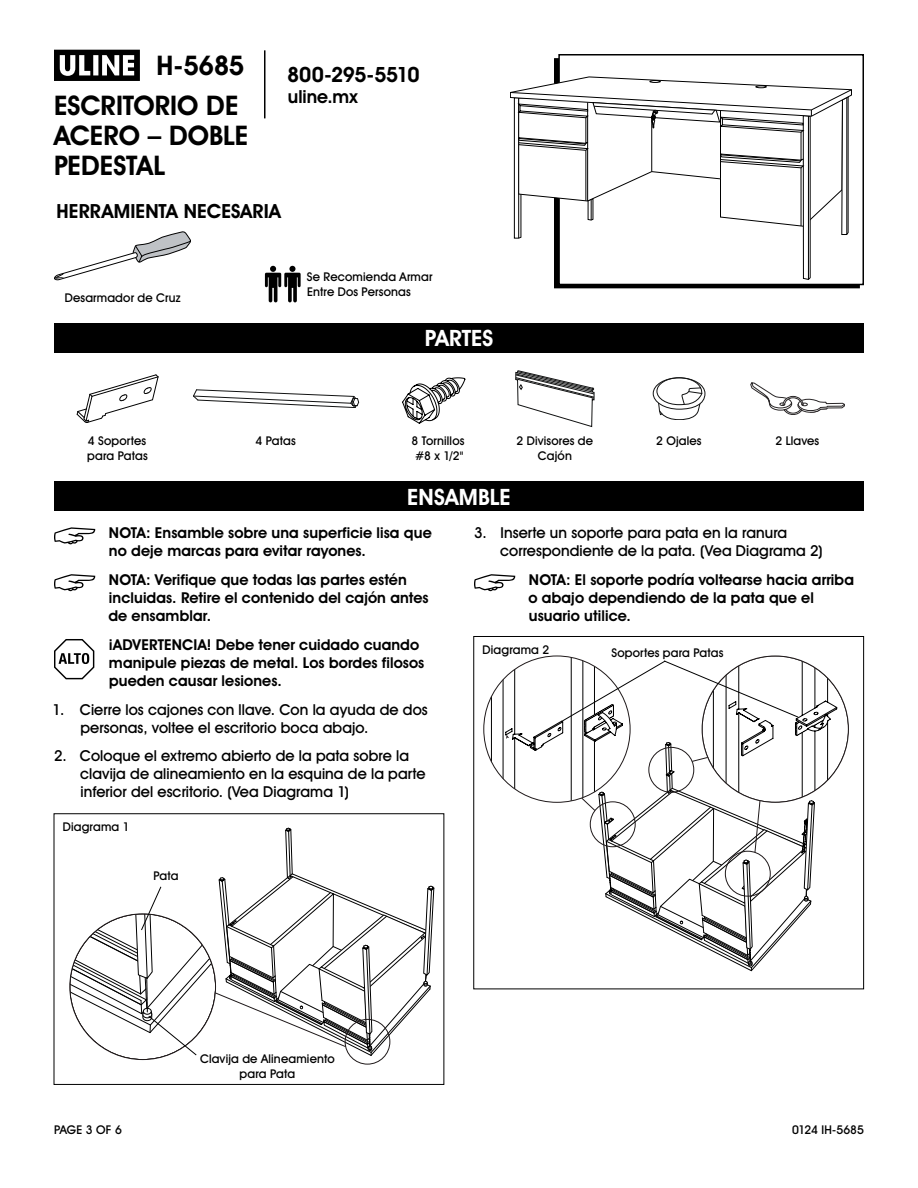
<style>
.page{position:relative;width:918px;height:1188px;background:#fff}
.page>*{position:absolute;margin:0;border:0;box-sizing:border-box;transform-origin:0 0}
.t1{font:700 27px/39.9px "Uline Two Knine";color:#000;text-align:right}
.t2{font:700 22.5px "Uline Two Knine";letter-spacing:.005em;color:#fff}
.t3{font:700 21px "Uline Two Knine";letter-spacing:-.02em;color:#000}
.t4{font:700 19.5px "Uline Two Knine";letter-spacing:.005em;color:#000}
.t5{font:700 18px "Uline Two Knine";color:#000}
.t6{font:700 15px/18px "Uline Two Knine";letter-spacing:.005em;color:#000}
.t7{font:15px/18px "Uline Two Knine";letter-spacing:.005em;color:#000}
.t8{font:12px/14.4px "Uline Two Knine";letter-spacing:.015em;color:#000;text-align:center}
.t9{font:12px "Uline Two Knine";letter-spacing:-.005em;color:#000}
</style>
<div class="page">
<hr style="left:264px;top:50px;width:2px;height:68px;background:#000">
<svg style="left:54px;top:50px;width:86px;height:31px"></svg>
<div style="left:558px;top:54px;width:306px;height:231px;border:2px solid #000"></div>
<svg style="left:510px;top:77px;width:342px;height:203px"></svg>
<hr style="left:801px;top:168px;width:1px;height:58px;background:#000">
<svg style="left:265px;top:266px;width:36px;height:36px"></svg>
<div style="left:289px;top:266px;width:7px;height:6px;background:#000;border-radius:50%"></div>
<svg style="left:54px;top:231px;width:137px;height:49px"></svg>
<div style="left:54px;top:323px;width:810px;height:30px;background:#000"></div>
<div style="left:54px;top:481px;width:810px;height:30px;background:#000"></div>
<svg style="left:77px;top:375px;width:81px;height:48px"></svg>
<svg style="left:193px;top:389px;width:166px;height:19px"></svg>
<svg style="left:515px;top:371px;width:79px;height:56px"></svg>
<div style="left:653px;top:377px;width:52px;height:33px;border:1px solid #111212;border-radius:50%"></div>
<svg style="left:656px;top:377px;width:47px;height:43px"></svg>
<svg style="left:750px;top:383px;width:95px;height:32px"></svg>
<svg style="left:54px;top:527px;width:41px;height:17px"></svg>
<svg style="left:54px;top:574px;width:41px;height:17px"></svg>
<svg style="left:54px;top:639px;width:40px;height:40px"></svg>
<svg style="left:474px;top:574px;width:41px;height:17px"></svg>
<div style="left:473px;top:636px;width:391px;height:353px;border:1px solid #000"></div>
<svg style="left:490px;top:656px;width:348px;height:316px"></svg>
<div style="left:54px;top:813px;width:390px;height:272px;border:1px solid #000"></div>
<svg style="left:70px;top:827px;width:364px;height:229px"></svg>
<svg style="left:402px;top:377px;width:64px;height:47px"></svg>
<h1 class="t1" style="left:54px;top:45px;width:192px">H-5685<br>ESCRITORIO DE</h1>
<h1 class="t1" style="left:54px;top:120px;width:196px;line-height:30px;text-align:left">ACERO – DOBLE<br>PEDESTAL</h1>
<h3 class="t4" style="left:56px;top:199px;width:226px">HERRAMIENTA NECESARIA</h3>
<h3 class="t3" style="left:287px;top:62px;width:134px">800-295-5510</h3>
<p class="t5" style="left:288px;top:86px;width:71px">uline.mx</p>
<p class="t8" style="left:65px;top:290px;width:117px">Desarmador de Cruz</p>
<p class="t8" style="left:307px;top:270px;width:127px;text-align:left">Se Recomienda Armar<br>Entre Dos Personas</p>
<h2 class="t2" style="left:425px;top:325px;width:70px">PARTES</h2>
<p class="t8" style="left:87px;top:434px;width:62px;text-align:left">4 Soportes para Patas</p>
<p class="t8" style="left:255px;top:434px;width:42px">4 Patas</p>
<p class="t8" style="left:412px;top:434px;width:54px">8 Tornillos #8 x 1/2"</p>
<p class="t8" style="left:516px;top:434px;width:78px">2 Divisores de<br>Cajón</p>
<p class="t8" style="left:656px;top:434px;width:47px">2 Ojales</p>
<p class="t8" style="left:775px;top:434px;width:45px">2 Llaves</p>
<h2 class="t2" style="left:407px;top:483px;width:105px">ENSAMBLE</h2>
<p class="t6" style="left:109px;top:524px;width:324px">NOTA: Ensamble sobre una superficie lisa que no deje marcas para evitar rayones.</p>
<p class="t6" style="left:108px;top:570px;width:322px">NOTA: Verifique que todas las partes estén incluidas. Retire el contenido del cajón antes de ensamblar.</p>
<p class="t6" style="left:108px;top:635px;width:317px">¡ADVERTENCIA! Debe tener cuidado cuando manipule piezas de metal. Los bordes filosos pueden causar lesiones.</p>
<p class="t7" style="left:81px;top:700px;width:349px;text-indent:-28px">1. Cierre los cajones con llave. Con la ayuda de dos personas, voltee el escritorio boca abajo.</p>
<p class="t7" style="left:80px;top:747px;width:347px;text-indent:-26px">2. Coloque el extremo abierto de la pata sobre la clavija de alineamiento en la esquina de la parte inferior del escritorio. (Vea Diagrama 1)</p>
<p class="t8" style="left:63px;top:820px;width:68px">Diagrama 1</p>
<p class="t8" style="left:153px;top:868px;width:27px">Pata</p>
<p class="t7" style="left:500px;top:524px;width:324px;text-indent:-26px">3. Inserte un soporte para pata en la ranura correspondiente de la pata. (Vea Diagrama 2)</p>
<p class="t6" style="left:528px;top:570px;width:327px">NOTA: El soporte podría voltearse hacia arriba o abajo dependiendo de la pata que el usuario utilice.</p>
<p class="t8" style="left:482px;top:642px;width:68px">Diagrama 2</p>
<p class="t8" style="left:612px;top:646px;width:113px">Soportes para Patas</p>
<p class="t8" style="left:200px;top:1052px;width:136px">Clavija de Alineamiento para Pata</p>
<p class="t8" style="left:54px;top:1122px;width:69px">PAGE 3 OF 6</p>
<p class="t9" style="left:792px;top:1122px;width:73px">0124 IH-5685</p>
</div>
